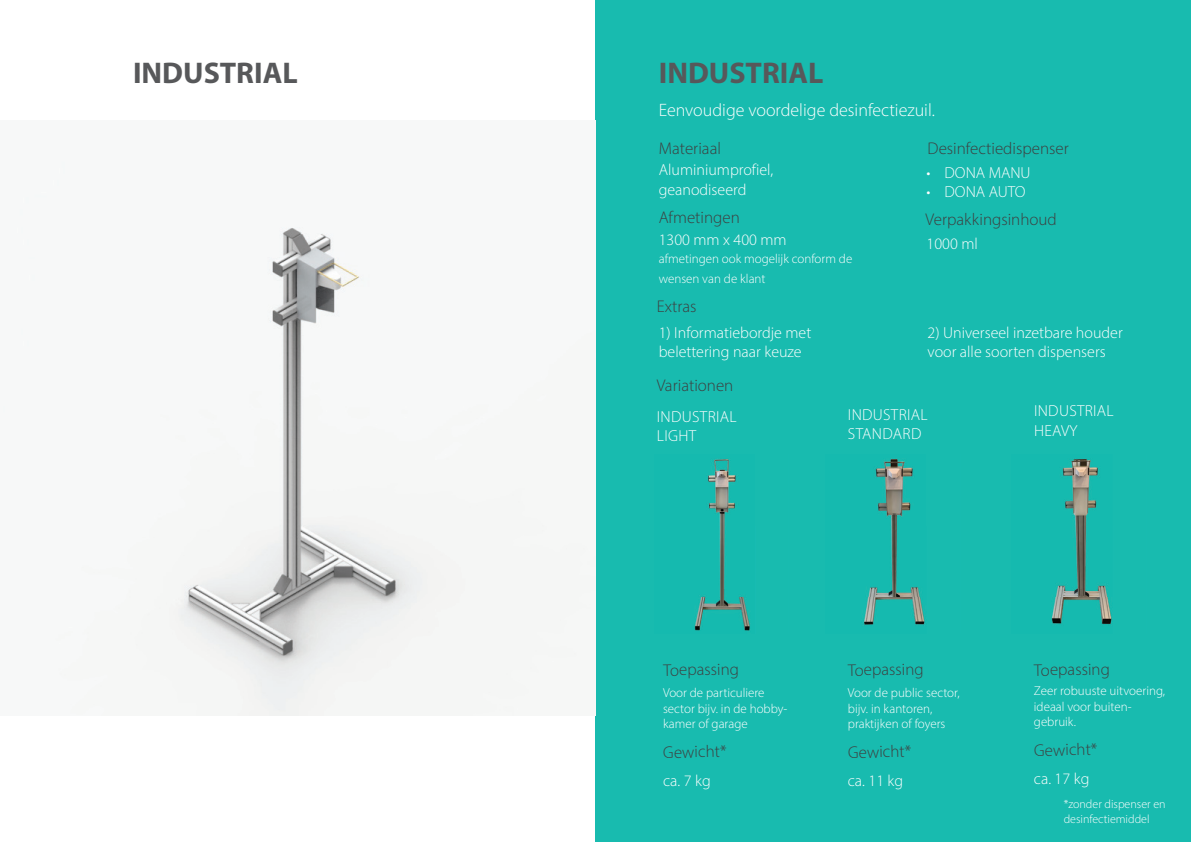
<style>
.page{position:relative;width:1191px;height:842px;background:#fff}
.page>*{position:absolute;margin:0;border:0;box-sizing:border-box;transform-origin:0 0}
.t1{font:700 30px "Myriad Pro";color:#57585a}
.t2{font:300 18px "Myriad Pro";color:#fff}
.t3{font:300 17px "Myriad Pro";color:#3e3e3f}
.t4{font:300 16px/19.2px "Myriad Pro";color:#fff}
.t5{font:300 16px/19.2px "Myriad Pro";letter-spacing:.02em;color:#fff}
.t6{font:300 13px/15.6px "Myriad Pro";color:#fff}
.t7{font:300 12px/14.4px "Myriad Pro";color:#fff}
</style>
<div class="page">
<div style="left:595px;top:0;width:596px;height:842px;background:#18bbaf"></div>
<img style="left:136px;top:227px;width:449px;height:488px">
<img style="left:694px;top:459px;width:56px;height:172px">
<img style="left:864px;top:458px;width:61px;height:167px">
<img style="left:1051px;top:459px;width:61px;height:166px">
<h1 class="t1" style="left:133px;top:53px;width:166px">INDUSTRIAL</h1>
<h1 class="t1" style="left:659px;top:53px;width:166px">INDUSTRIAL</h1>
<h2 class="t2" style="left:659px;top:99px;width:277px">Eenvoudige voordelige desinfectiezuil.</h2>
<h3 class="t3" style="left:659px;top:138px;width:64px">Materiaal</h3>
<h3 class="t3" style="left:927px;top:138px;width:143px">Desinfectiedispenser</h3>
<p class="t4" style="left:659px;top:160px;width:116px">Aluminiumprofiel, geanodiseerd</p>
<p class="t4" style="left:926px;top:163px;width:105px">• DONA MANU</p>
<p class="t4" style="left:926px;top:182px;width:100px">• DONA AUTO</p>
<h3 class="t3" style="left:659px;top:207px;width:83px">Afmetingen</h3>
<h3 class="t3" style="left:925px;top:209px;width:133px">Verpakkingsinhoud</h3>
<p class="t4" style="left:659px;top:230px;width:129px">1300 mm x 400 mm</p>
<p class="t6" style="left:659px;top:249px;width:195px;line-height:19.2px">afmetingen ook mogelijk conform de wensen van de klant</p>
<h3 class="t3" style="left:657px;top:296px;width:41px">Extras</h3>
<p class="t4" style="left:926px;top:234px;width:53px">1000 ml</p>
<p class="t4" style="left:659px;top:323px;width:154px">1) Informatiebordje met belettering naar keuze</p>
<p class="t4" style="left:927px;top:323px;width:197px">2) Universeel inzetbare houder voor alle soorten dispensers</p>
<h3 class="t3" style="left:657px;top:375px;width:78px">Variationen</h3>
<p class="t5" style="left:657px;top:407px;width:81px">INDUSTRIAL<br>LIGHT</p>
<p class="t5" style="left:848px;top:404px;width:81px">INDUSTRIAL<br>STANDARD</p>
<p class="t5" style="left:1034px;top:401px;width:81px">INDUSTRIAL<br>HEAVY</p>
<h3 class="t3" style="left:663px;top:660px;width:77px;rotate:-1deg">Toepassing</h3>
<h3 class="t3" style="left:847px;top:660px;width:77px;rotate:-1deg">Toepassing</h3>
<h3 class="t3" style="left:1034px;top:660px;width:77px;rotate:-1deg">Toepassing</h3>
<p class="t6" style="left:663px;top:685px;width:126px">Voor de particuliere sector bijv. in de hobby&shy;kamer of garage</p>
<p class="t6" style="left:848px;top:685px;width:113px">Voor de public sector, bijv. in kantoren, praktijken of foyers</p>
<p class="t6" style="left:1034px;top:683px;width:133px">Zeer robuuste uitvoering, ideaal voor buiten&shy;gebruik.</p>
<h3 class="t3" style="left:663px;top:742px;width:65px;rotate:-1deg">Gewicht*</h3>
<h3 class="t3" style="left:847px;top:742px;width:65px;rotate:-1deg">Gewicht*</h3>
<h3 class="t3" style="left:1034px;top:740px;width:65px;rotate:-1deg">Gewicht*</h3>
<p class="t4" style="left:663px;top:771px;width:49px">ca. 7 kg</p>
<p class="t4" style="left:848px;top:771px;width:57px">ca. 11 kg</p>
<p class="t4" style="left:1034px;top:768px;width:57px">ca. 17 kg</p>
<p class="t7" style="left:1063px;top:797px;width:103px">*zonder dispenser en desinfectiemiddel</p>
</div>
